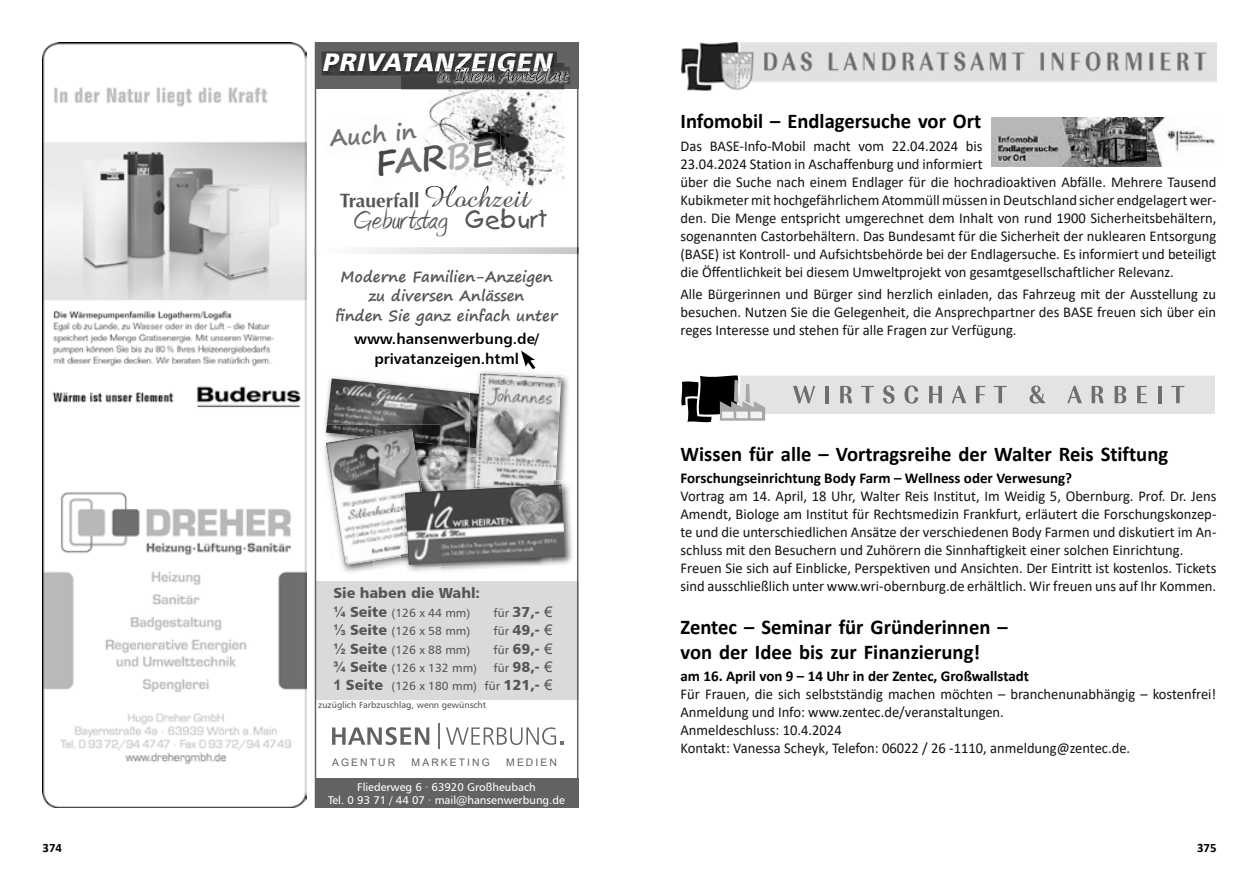
<style>
.page{position:relative;width:1259px;height:893px;background:#fff}
.page>*{position:absolute;margin:0;border:0;box-sizing:border-box;transform-origin:0 0}
.t1{font:700 34.2px "Segoe Print";color:#454545}
.t2{font:33.3px "Amienne";color:#565655}
.t3{font:italic 25.5px "Humanist 777 BT Black B";color:#fff}
.t4{font:700 22.5px "Segoe Print";color:#717171}
.t5{font:700 21px/25.2px "Calibri";color:#000}
.t6{font:700 19.2px "Optima";color:#565655}
.t7{font:15px/18px "Calibri";color:#121211}
.t8{font:700 15px "Calibri";color:#000}
.t9{font:700 15px/19.5px "Segoe Print";color:#565655;text-align:center}
.t10{font:15px/19.5px "Humanist 777 BT Bold B";color:#000;text-align:center}
.t11{font:14.55px "Humanist 777 BT Black B";color:#565655}
.t12{font:700 12.75px "Calibri";color:#000}
.t13{font:11.85px "Humanist 777 BT Roman B";color:#565655}
.t14{font:11.25px/13.5px "Humanist 777 BT Roman B";color:#fff;text-align:center}
.t15{font:10.35px "Arial";letter-spacing:.2em;color:#626261}
.t16{font:9px "Humanist 777 BT Roman B";color:#565655}
.s1{color:#717171}
.s2{color:#525252}
.s3{color:#afafaf}
.s4{color:#666}
.s5{font-family:"Amazone BT";font-weight:400;font-size:30.45px}
.s6{font-family:"Kids Plain";font-size:22.5px}
.s7{font-family:"Arial";font-weight:700;font-size:14.55px}
.s8{font-family:"Humanist 777 BT Black B";font-size:14.55px}
.s9{font-family:"Humanist 777 BT Roman B";font-size:11.85px}
.s10{font-family:"Arial"}
.s11{font-family:"Arial";font-size:14.55px}
</style>
<div class="page">
<img style="left:43px;top:43px;width:263px;height:765px">
<svg style="left:315px;top:89px;width:263px;height:689px"></svg>
<svg style="left:315px;top:247px;width:263px;height:7px"></svg>
<svg style="left:332px;top:727px;width:97px;height:18px"></svg>
<svg style="left:446px;top:727px;width:117px;height:18px"></svg>
<hr style="left:438px;top:723px;width:2px;height:26px;background:#717171">
<div style="left:315px;top:778px;width:263px;height:30px;background:#626261"></div>
<div style="left:315px;top:43px;width:263px;height:46px;background:#626261"></div>
<img style="left:321px;top:51px;width:236px;height:25px">
<img style="left:323px;top:53px;width:230px;height:19px">
<img style="left:568px;top:68px;width:2px;height:14px">
<img style="left:440px;top:448px;width:30px;height:32px">
<img style="left:322px;top:375px;width:148px;height:50px">
<img style="left:327px;top:378px;width:143px;height:70px">
<img style="left:321px;top:425px;width:119px;height:149px">
<img style="left:373px;top:565px;width:28px;height:1px">
<img style="left:420px;top:457px;width:20px;height:28px">
<img style="left:322px;top:425px;width:4px;height:32px">
<img style="left:420px;top:445px;width:20px;height:12px">
<img style="left:326px;top:425px;width:114px;height:20px">
<img style="left:326px;top:429px;width:94px;height:136px">
<img style="left:470px;top:369px;width:100px;height:111px">
<svg style="left:521px;top:351px;width:14px;height:19px"></svg>
<img style="left:470px;top:457px;width:4px;height:23px">
<img style="left:470px;top:375px;width:4px;height:73px">
<svg style="left:470px;top:448px;width:4px;height:9px"></svg>
<img style="left:474px;top:373px;width:87px;height:107px">
<img style="left:440px;top:480px;width:133px;height:93px">
<img style="left:401px;top:556px;width:39px;height:17px">
<img style="left:401px;top:480px;width:30px;height:76px">
<img style="left:555px;top:480px;width:15px;height:21px">
<img style="left:470px;top:480px;width:4px;height:5px">
<img style="left:474px;top:480px;width:81px;height:5px">
<img style="left:405px;top:485px;width:160px;height:80px">
<img style="left:401px;top:63px;width:163px;height:130px">
<img style="left:401px;top:63px;width:156px;height:13px">
<img style="left:401px;top:63px;width:150px;height:9px">
<img style="left:436px;top:67px;width:121px;height:9px">
<img style="left:436px;top:67px;width:114px;height:5px">
<svg style="left:438px;top:68px;width:130px;height:14px"></svg>
<img style="left:456px;top:68px;width:93px;height:13px">
<svg style="left:401px;top:192px;width:17px;height:1px"></svg>
<img style="left:425px;top:185px;width:107px;height:8px">
<img style="left:368px;top:156px;width:33px;height:29px">
<img style="left:401px;top:132px;width:102px;height:51px">
<img style="left:377px;top:156px;width:21px;height:20px">
<img style="left:398px;top:156px;width:3px;height:18px">
<img style="left:401px;top:151px;width:21px;height:23px">
<img style="left:393px;top:156px;width:5px;height:19px">
<img style="left:422px;top:144px;width:25px;height:28px">
<img style="left:320px;top:114px;width:81px;height:42px">
<img style="left:401px;top:112px;width:24px;height:26px">
<img style="left:401px;top:138px;width:24px;height:8px">
<svg style="left:377px;top:146px;width:48px;height:5px"></svg>
<img style="left:680px;top:43px;width:536px;height:47px">
<svg style="left:681px;top:375px;width:534px;height:48px"></svg>
<img style="left:991px;top:118px;width:224px;height:48px">
<h3 class="t3" style="left:321px;top:46px;width:238px">PRIVATANZEIGEN</h3>
<h3 class="t4" style="left:328px;top:118px;width:88px;rotate:-5deg">Auch in</h3>
<h1 class="t1" style="left:372px;top:132px;width:121px;rotate:-5deg">F<span class="s1">A</span><span class="s2">R</span><span class="s3">B</span><span class="s4">E</span></h1>
<p class="t6" style="left:340px;top:189px;width:191px">Trauerfall <span class="s5">Hochzeit</span></p>
<h2 class="t2" style="left:352px;top:205px;width:197px">Geburtstag <span class="s6">Geburt</span></h2>
<p class="t9" style="left:335px;top:266px;width:224px">Moderne Familien-Anzeigen zu diversen Anlässen<br>finden Sie ganz einfach unter</p>
<p class="t10" style="left:354px;top:329px;width:187px">www.hansenwerbung.de/ privatanzeigen.html</p>
<p class="t11" style="left:333px;top:584px;width:148px">Sie haben die Wahl:</p>
<p class="t13" style="left:333px;top:605px;width:138px"><span class="s7">¼</span> <span class="s8">Seite</span> (126 x 44 mm)</p>
<p class="t11" style="left:493px;top:602px;width:60px"><span class="s9">für</span> 37,- <span class="s10">€</span></p>
<p class="t13" style="left:333px;top:624px;width:138px"><span class="s7">⅓</span> <span class="s8">Seite</span> (126 x 58 mm)</p>
<p class="t11" style="left:493px;top:621px;width:60px"><span class="s9">für</span> 49,- <span class="s10">€</span></p>
<p class="t13" style="left:333px;top:642px;width:138px"><span class="s7">½</span> <span class="s8">Seite</span> (126 x 88 mm)</p>
<p class="t11" style="left:493px;top:639px;width:60px"><span class="s9">für</span> 69,- <span class="s10">€</span></p>
<p class="t13" style="left:333px;top:661px;width:145px"><span class="s7">¾</span> <span class="s8">Seite</span> (126 x 132 mm)</p>
<p class="t11" style="left:493px;top:658px;width:60px"><span class="s9">für</span> 98,- <span class="s10">€</span></p>
<p class="t13" style="left:333px;top:679px;width:220px"><span class="s7">1</span> <span class="s8">Seite</span> (126 x 180 mm) für <span class="s8">121,-</span> <span class="s11">€</span></p>
<p class="t16" style="left:318px;top:699px;width:170px">zuzüglich Farbzuschlag, wenn gewünscht</p>
<p class="t15" style="left:332px;top:755px;width:65px">AGENTUR</p>
<p class="t15" style="left:412px;top:755px;width:80px">MARKETING</p>
<p class="t15" style="left:506px;top:755px;width:52px">MEDIEN</p>
<p class="t14" style="left:328px;top:780px;width:238px">Fliederweg 6 · 63920 Großheubach<br>Tel. 0 93 71 / 44 07 · mail@hansenwerbung.de</p>
<h3 class="t5" style="left:680px;top:108px;width:302px">Infomobil – Endlagersuche vor Ort</h3>
<p class="t7" style="left:680px;top:136px;width:537px">Das BASE-Info-Mobil macht vom 22.04.2024 bis<br>23.04.2024 Station in Aschaffenburg und informiert<br>über die Suche nach einem Endlager für die hochradioaktiven Abfälle. Mehrere Tausend Kubikmeter mit hochgefährlichem Atommüll müssen in Deutschland sicher endgelagert wer&shy;den. Die Menge entspricht umgerechnet dem Inhalt von rund 1900 Sicherheitsbehältern, sogenannten Castorbehältern. Das Bundesamt für die Sicherheit der nuklearen Entsorgung (BASE) ist Kontroll- und Aufsichtsbehörde bei der Endlagersuche. Es informiert und beteiligt die Öffentlichkeit bei diesem Umweltprojekt von gesamtgesellschaftlicher Relevanz.</p>
<p class="t7" style="left:680px;top:284px;width:537px;text-align:justify">Alle Bürgerinnen und Bürger sind herzlich einladen, das Fahrzeug mit der Ausstellung zu besuchen. Nutzen Sie die Gelegenheit, die Ansprechpartner des BASE freuen sich über ein reges Interesse und stehen für alle Fragen zur Verfügung.</p>
<h3 class="t5" style="left:680px;top:441px;width:489px">Wissen für alle – Vortragsreihe der Walter Reis Stiftung</h3>
<p class="t8" style="left:680px;top:468px;width:393px">Forschungseinrichtung Body Farm – Wellness oder Verwesung?</p>
<p class="t7" style="left:680px;top:487px;width:537px">Vortrag am 14. April, 18 Uhr, Walter Reis Institut, Im Weidig 5, Obernburg. Prof. Dr. Jens Amendt, Biologe am Institut für Rechtsmedizin Frankfurt, erläutert die Forschungskonzep&shy;te und die unterschiedlichen Ansätze der verschiedenen Body Farmen und diskutiert im An&shy;schluss mit den Besuchern und Zuhörern die Sinnhaftigkeit einer solchen Einrichtung.<br>Freuen Sie sich auf Einblicke, Perspektiven und Ansichten. Der Eintritt ist kostenlos. Tickets sind ausschließlich unter www.wri-obernburg.de erhältlich. Wir freuen uns auf Ihr Kommen.</p>
<h3 class="t5" style="left:680px;top:614px;width:329px">Zentec – Seminar für Gründerinnen – von der Idee bis zur Finanzierung!</h3>
<p class="t8" style="left:680px;top:665px;width:350px">am 16. April von 9 – 14 Uhr in der Zentec, Großwallstadt</p>
<p class="t7" style="left:680px;top:685px;width:537px">Für Frauen, die sich selbstständig machen möchten – branchenunabhängig – kostenfrei!<br>Anmeldung und Info: www.zentec.de/veranstaltungen.<br>Anmeldeschluss: 10.4.2024<br>Kontakt: Vanessa Scheyk, Telefon: 06022 / 26 -1110, anmeldung@zentec.de.</p>
<p class="t12" style="left:43px;top:838px;width:21px">374</p>
<p class="t12" style="left:1197px;top:838px;width:21px">375</p>
</div>
